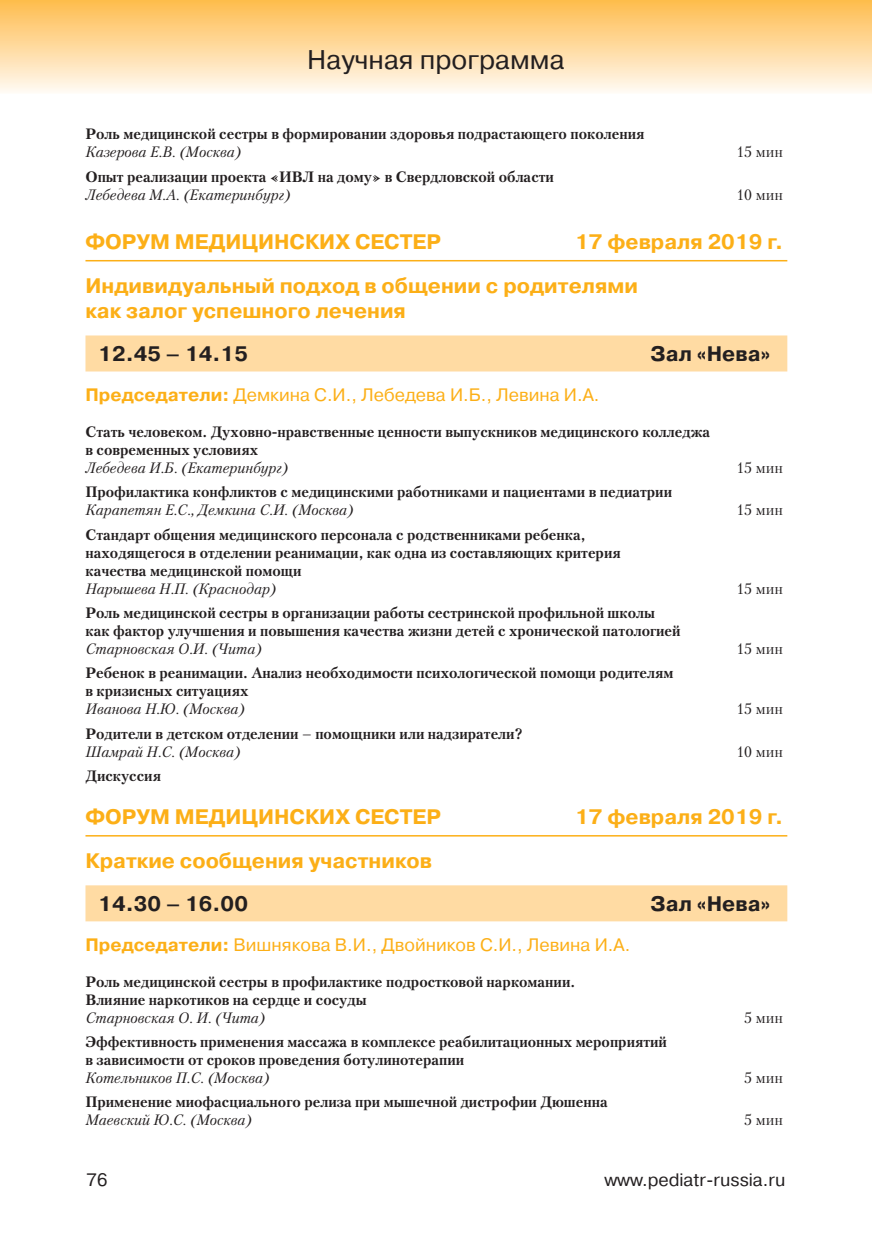
<style>
.page{position:relative;width:872px;height:1234px;background:#fff}
.page>*{position:absolute;margin:0;border:0;box-sizing:border-box;transform-origin:0 0}
.t1{font:27px "Pragmatica C";color:#231f20}
.t2{font:700 21px/43.2px "Pragmatica C";color:#fcaf17}
.t3{font:700 21px "Pragmatica C";color:#231f20}
.t4{font:18px "Pragmatica C";color:#fcaf17}
.t5{font:18px "Pragmatica C";color:#231f20}
.t6{font:700 15px/18px "Petersburg C";color:#231f20}
.t7{font:italic 15px "Petersburg C";color:#231f20}
.t8{font:15px "Petersburg C";color:#231f20}
.s1{font-weight:700}
</style>
<div class="page">
<div style="left:0;top:0;width:872px;height:94px;background:linear-gradient(to bottom,#febc4c,#fff9f2)"></div>
<hr style="left:85px;top:260px;width:702px;height:1px;background:#fcaf17">
<div style="left:85px;top:335px;width:702px;height:36px;background:#ffdba3"></div>
<hr style="left:85px;top:834px;width:702px;height:2px;background:#fcaf17">
<div style="left:85px;top:885px;width:702px;height:36px;background:#ffdba3"></div>
<h1 class="t1" style="left:307px;top:50px;width:259px">Научная программа</h1>
<p class="t6" style="left:85px;top:126px;width:560px">Роль медицинской сестры в формировании здоровья подрастающего поколения</p>
<p class="t7" style="left:85px;top:146px;width:157px">Казерова Е.В. (Москва)</p>
<p class="t8" style="left:736px;top:145px;width:48px">15 мин</p>
<p class="t6" style="left:85px;top:169px;width:470px">Опыт реализации проекта «ИВЛ на дому» в Свердловской области</p>
<p class="t7" style="left:85px;top:188px;width:207px">Лебедева М.А. (Екатеринбург)</p>
<p class="t8" style="left:736px;top:187px;width:48px">10 мин</p>
<h2 class="t2" style="left:85px;top:222px;width:357px">ФОРУМ МЕДИЦИНСКИХ СЕСТЕР</h2>
<h2 class="t2" style="left:85px;top:222px;width:699px;text-indent:489px">17 февраля 2019 г.<br>Индивидуальный подход в общении с родителями</h2>
<h2 class="t2" style="left:85px;top:290px;width:322px">как залог успешного лечения</h2>
<h2 class="t3" style="left:98px;top:346px;width:151px">12.45 – 14.15</h2>
<h2 class="t3" style="left:650px;top:346px;width:121px">Зал «Нева»</h2>
<p class="t4" style="left:85px;top:387px;width:515px"><span class="s1">Председатели:</span> Демкина С.И., Лебедева И.Б., Левина И.А.</p>
<p class="t6" style="left:85px;top:423px;width:626px">Стать человеком. Духовно-нравственные ценности выпускников медицинского колледжа в современных условиях</p>
<p class="t7" style="left:85px;top:461px;width:204px">Лебедева И.Б. (Екатеринбург)</p>
<p class="t8" style="left:736px;top:460px;width:48px">15 мин</p>
<p class="t6" style="left:85px;top:484px;width:588px">Профилактика конфликтов с медицинскими работниками и пациентами в педиатрии</p>
<p class="t7" style="left:85px;top:503px;width:270px">Карапетян Е.С., Демкина С.И. (Москва)</p>
<p class="t8" style="left:736px;top:503px;width:48px">15 мин</p>
<p class="t6" style="left:85px;top:526px;width:537px">Стандарт общения медицинского персонала с родственниками ребенка, находящегося в отделении реанимации, как одна из составляющих критерия качества медицинской помощи</p>
<p class="t7" style="left:85px;top:582px;width:192px">Нарышева Н.П. (Краснодар)</p>
<p class="t8" style="left:736px;top:581px;width:48px">15 мин</p>
<p class="t6" style="left:85px;top:604px;width:596px">Роль медицинской сестры в организации работы сестринской профильной школы как фактор улучшения и повышения качества жизни детей с хронической патологией</p>
<p class="t7" style="left:85px;top:642px;width:178px">Старновская О.И. (Чита)</p>
<p class="t8" style="left:736px;top:641px;width:48px">15 мин</p>
<p class="t6" style="left:85px;top:665px;width:589px">Ребенок в реанимации. Анализ необходимости психологической помощи родителям в кризисных ситуациях</p>
<p class="t7" style="left:85px;top:702px;width:161px">Иванова Н.Ю. (Москва)</p>
<p class="t8" style="left:736px;top:702px;width:48px">15 мин</p>
<p class="t6" style="left:85px;top:725px;width:438px">Родители в детском отделении – помощники или надзиратели?</p>
<p class="t7" style="left:85px;top:745px;width:157px">Шамрай Н.С. (Москва)</p>
<p class="t8" style="left:736px;top:744px;width:48px">10 мин</p>
<p class="t6" style="left:85px;top:768px;width:77px">Дискуссия</p>
<h2 class="t2" style="left:85px;top:796px;width:357px">ФОРУМ МЕДИЦИНСКИХ СЕСТЕР</h2>
<h2 class="t2" style="left:575px;top:796px;width:210px">17 февраля 2019 г.</h2>
<h2 class="t2" style="left:85px;top:840px;width:348px">Краткие сообщения участников</h2>
<h2 class="t3" style="left:98px;top:895px;width:151px">14.30 – 16.00</h2>
<h2 class="t3" style="left:650px;top:895px;width:121px">Зал «Нева»</h2>
<p class="t4" style="left:85px;top:937px;width:546px"><span class="s1">Председатели:</span> Вишнякова В.И., Двойников С.И., Левина И.А.</p>
<p class="t6" style="left:85px;top:973px;width:491px">Роль медицинской сестры в профилактике подростковой наркомании.<br>Влияние наркотиков на сердце и сосуды</p>
<p class="t7" style="left:85px;top:1010px;width:181px">Старновская О. И. (Чита)</p>
<p class="t8" style="left:744px;top:1010px;width:40px">5 мин</p>
<p class="t6" style="left:85px;top:1033px;width:583px">Эффективность применения массажа в комплексе реабилитационных мероприятий в зависимости от сроков проведения ботулинотерапии</p>
<p class="t7" style="left:85px;top:1071px;width:186px">Котельников П.С. (Москва)</p>
<p class="t8" style="left:744px;top:1070px;width:40px">5 мин</p>
<p class="t6" style="left:85px;top:1094px;width:524px">Применение миофасциального релиза при мышечной дистрофии Дюшенна</p>
<p class="t7" style="left:85px;top:1113px;width:168px">Маевский Ю.С. (Москва)</p>
<p class="t8" style="left:744px;top:1112px;width:40px">5 мин</p>
<p class="t5" style="left:87px;top:1172px;width:22px">76</p>
<p class="t5" style="left:604px;top:1172px;width:183px">www.pediatr-russia.ru</p>
</div>
